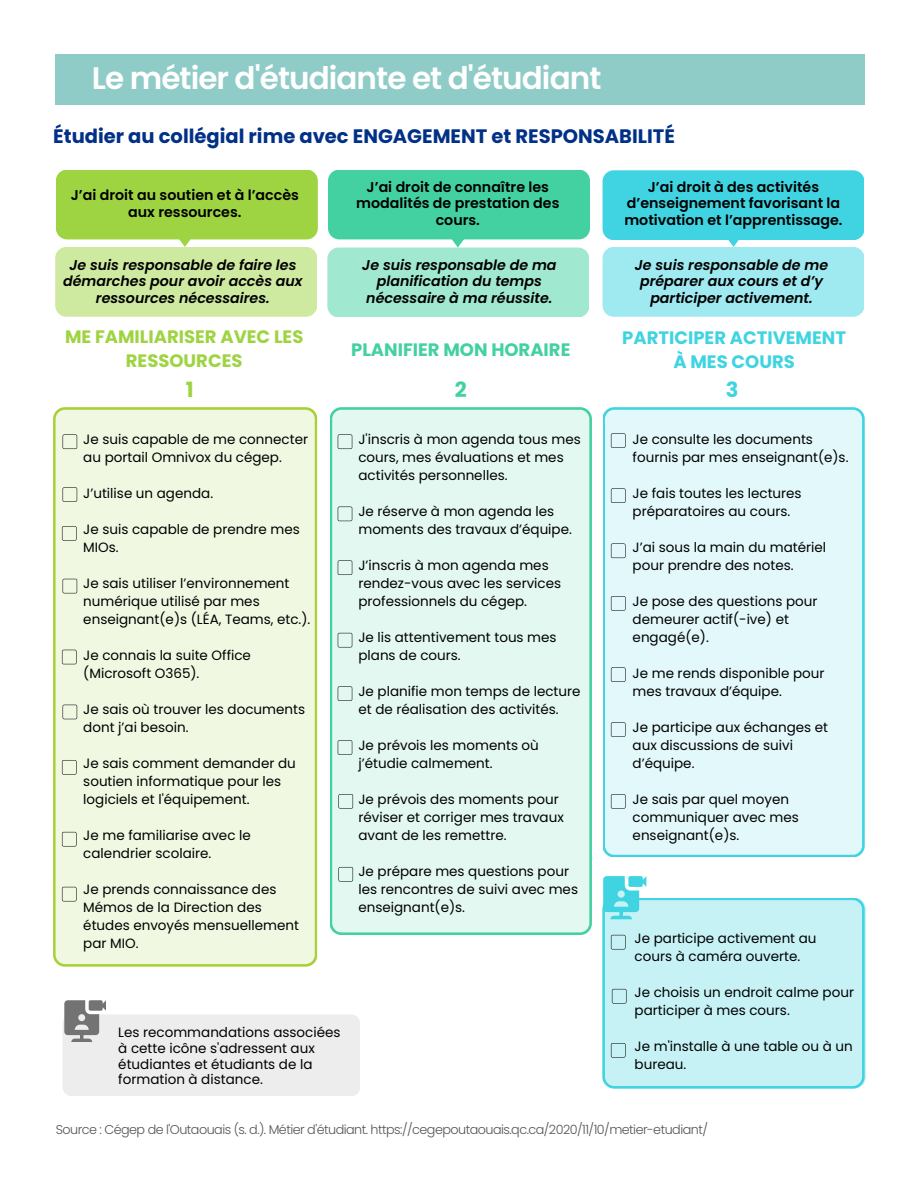
<style>
.page{position:relative;width:918px;height:1188px;background:#fff}
.page>*{position:absolute;margin:0;border:0;box-sizing:border-box;transform-origin:0 0}
.t1{font:600 31.05px "Poppins";letter-spacing:-.03em;color:#fff}
.t2{font:700 21px "Poppins";color:#9ed442}
.t3{font:700 21px "Poppins";color:#43d1a1}
.t4{font:700 21px "Poppins";color:#40d4e2}
.t5{font:700 19.5px "Poppins";color:#003087}
.t6{font:700 18px/24.8px "Poppins";color:#9ed442;text-align:center}
.t7{font:700 18px/24.8px "Poppins";color:#40d4e2;text-align:center}
.t8{font:700 18px "Poppins";color:#43d1a1}
.t9{font:italic 600 14.25px/16.8px "Poppins";color:#000;text-align:center}
.t10{font:600 14.25px/16.8px "Poppins";color:#000;text-align:center}
.t11{font:13.5px/18px "Poppins";color:#000}
.t12{font:300 12.75px "Poppins";letter-spacing:-.04em;color:#545454}
</style>
<div class="page">
<svg style="left:55px;top:170px;width:263px;height:147px;background:#bae079"></svg>
<div style="left:330px;top:407px;width:262px;height:528px;background:#e2f8f0"></div>
<div style="left:603px;top:407px;width:262px;height:450px;background:#e2f8fa"></div>
<svg style="left:338px;top:434px;width:14px;height:15px"></svg>
<svg style="left:338px;top:507px;width:14px;height:14px"></svg>
<svg style="left:338px;top:633px;width:14px;height:14px"></svg>
<svg style="left:338px;top:560px;width:14px;height:15px"></svg>
<svg style="left:338px;top:686px;width:14px;height:15px"></svg>
<svg style="left:338px;top:794px;width:15px;height:15px"></svg>
<svg style="left:338px;top:740px;width:14px;height:15px"></svg>
<svg style="left:338px;top:867px;width:15px;height:15px"></svg>
<svg style="left:603px;top:170px;width:261px;height:147px;background:#77e0ea"></svg>
<svg style="left:327px;top:170px;width:263px;height:147px;background:#7adebc"></svg>
<div style="left:603px;top:898px;width:262px;height:190px;background:#c6f2f6"></div>
<svg style="left:611px;top:488px;width:15px;height:15px"></svg>
<svg style="left:611px;top:433px;width:15px;height:15px"></svg>
<svg style="left:611px;top:543px;width:15px;height:15px"></svg>
<svg style="left:611px;top:667px;width:15px;height:15px"></svg>
<svg style="left:611px;top:596px;width:15px;height:15px"></svg>
<svg style="left:611px;top:722px;width:15px;height:15px"></svg>
<svg style="left:611px;top:794px;width:15px;height:15px"></svg>
<svg style="left:611px;top:1043px;width:15px;height:15px"></svg>
<svg style="left:612px;top:989px;width:15px;height:15px"></svg>
<svg style="left:611px;top:935px;width:15px;height:14px"></svg>
<div style="left:63px;top:1014px;width:297px;height:82px;background:#ededed;border-radius:9px"></div>
<svg style="left:64px;top:1000px;width:42px;height:42px"></svg>
<svg style="left:603px;top:876px;width:43px;height:43px;background:#6fdee9"></svg>
<svg style="left:617px;top:890px;width:10px;height:10px"></svg>
<div style="left:55px;top:54px;width:810px;height:50px;background:#8fccc7"></div>
<div style="left:53px;top:407px;width:264px;height:560px;background:#f0f8e2"></div>
<svg style="left:62px;top:760px;width:15px;height:15px"></svg>
<svg style="left:63px;top:434px;width:14px;height:15px"></svg>
<svg style="left:63px;top:487px;width:14px;height:15px"></svg>
<svg style="left:63px;top:579px;width:14px;height:14px"></svg>
<svg style="left:62px;top:526px;width:15px;height:15px"></svg>
<svg style="left:62px;top:650px;width:15px;height:14px"></svg>
<svg style="left:63px;top:705px;width:14px;height:14px"></svg>
<svg style="left:62px;top:832px;width:15px;height:14px"></svg>
<svg style="left:62px;top:887px;width:15px;height:14px"></svg>
<h5 class="t1" style="left:92px;top:57px;width:511px">Le métier d'étudiante et d'étudiant</h5>
<p class="t5" style="left:53px;top:123px;width:623px">Étudier au collégial rime avec ENGAGEMENT et RESPONSABILITÉ</p>
<h5 class="t10" style="left:71px;top:187px;width:230px">J’ai droit au soutien et à l’accès aux ressources.</h5>
<h5 class="t10" style="left:624px;top:178px;width:220px">J’ai droit à des activités d’enseignement favorisant la motivation et l’apprentissage.</h5>
<h5 class="t10" style="left:356px;top:178px;width:205px">J’ai droit de connaître les modalités de prestation des cours.</h5>
<h5 class="t9" style="left:63px;top:256px;width:241px">Je suis responsable de faire les démarches pour avoir accès aux ressources nécessaires.</h5>
<h5 class="t9" style="left:362px;top:256px;width:196px">Je suis responsable de ma planification du temps nécessaire à ma réussite.</h5>
<h5 class="t9" style="left:635px;top:256px;width:195px">Je suis responsable de me préparer aux cours et d’y participer activement.</h5>
<h5 class="t6" style="left:65px;top:324px;width:240px">ME FAMILIARISER AVEC LES<br>RESSOURCES</h5>
<h5 class="t8" style="left:351px;top:337px;width:221px">PLANIFIER MON HORAIRE</h5>
<h2 class="t7" style="left:622px;top:325px;width:225px">PARTICIPER ACTIVEMENT<br>À MES COURS</h2>
<p class="t2" style="left:186px;top:375px;width:9px">1</p>
<p class="t3" style="left:455px;top:375px;width:13px">2</p>
<p class="t4" style="left:726px;top:375px;width:14px">3</p>
<p class="t11" style="left:83px;top:430px;width:226px">Je suis capable de me connecter au portail Omnivox du cégep.</p>
<p class="t11" style="left:83px;top:484px;width:131px">J’utilise un agenda.</p>
<p class="t11" style="left:83px;top:520px;width:218px">Je suis capable de prendre mes<br>MIOs.</p>
<p class="t11" style="left:83px;top:574px;width:229px">Je sais utiliser l’environnement numérique utilisé par mes enseignant(e)s (LÉA, Teams, etc.).</p>
<h5 class="t11" style="left:83px;top:646px;width:169px">Je connais la suite Office (Microsoft O365).</h5>
<h5 class="t11" style="left:83px;top:700px;width:223px">Je sais où trouver les documents dont j’ai besoin.</h5>
<h5 class="t11" style="left:83px;top:754px;width:214px">Je sais comment demander du soutien informatique pour les logiciels et l'équipement.</h5>
<h5 class="t11" style="left:83px;top:826px;width:169px">Je me familiarise avec le calendrier scolaire.</h5>
<h5 class="t11" style="left:83px;top:880px;width:217px">Je prends connaissance des<br>Mémos de la Direction des études envoyés mensuellement par MIO.</h5>
<h1 class="t11" style="left:358px;top:430px;width:224px">J'inscris à mon agenda tous mes cours, mes évaluations et mes activités personnelles.</h1>
<h3 class="t11" style="left:358px;top:502px;width:215px">Je réserve à mon agenda les moments des travaux d’équipe.</h3>
<h4 class="t11" style="left:358px;top:556px;width:204px">J’inscris à mon agenda mes rendez-vous avec les services professionnels du cégep.</h4>
<h4 class="t11" style="left:358px;top:628px;width:200px">Je lis attentivement tous mes plans de cours.</h4>
<h4 class="t11" style="left:358px;top:682px;width:224px">Je planifie mon temps de lecture et de réalisation des activités.</h4>
<h4 class="t11" style="left:358px;top:736px;width:182px">Je prévois les moments où j’étudie calmement.</h4>
<h4 class="t11" style="left:358px;top:790px;width:207px">Je prévois des moments pour réviser et corriger mes travaux avant de les remettre.</h4>
<h4 class="t11" style="left:358px;top:862px;width:221px">Je prépare mes questions pour les rencontres de suivi avec mes enseignant(e)s.</h4>
<p class="t11" style="left:118px;top:1025px;width:224px;line-height:15.8px">Les recommandations associées à cette icône s'adressent aux étudiantes et étudiants de la formation à distance.</p>
<h2 class="t11" style="left:633px;top:430px;width:217px">Je consulte les documents fournis par mes enseignant(e)s.</h2>
<p class="t11" style="left:633px;top:484px;width:171px">Je fais toutes les lectures préparatoires au cours.</p>
<p class="t11" style="left:633px;top:538px;width:195px">J’ai sous la main du matériel pour prendre des notes.</p>
<p class="t11" style="left:633px;top:592px;width:186px">Je pose des questions pour demeurer actif(-ive) et engagé(e).</p>
<p class="t11" style="left:633px;top:664px;width:193px">Je me rends disponible pour mes travaux d’équipe.</p>
<p class="t11" style="left:633px;top:718px;width:197px">Je participe aux échanges et aux discussions de suivi d’équipe.</p>
<p class="t11" style="left:633px;top:790px;width:168px">Je sais par quel moyen communiquer avec mes enseignant(e)s.</p>
<p class="t11" style="left:635px;top:930px;width:183px">Je participe activement au cours à caméra ouverte.</p>
<p class="t11" style="left:635px;top:984px;width:221px">Je choisis un endroit calme pour participer à mes cours.</p>
<p class="t11" style="left:635px;top:1038px;width:220px">Je m'installe à une table ou à un bureau.</p>
<p class="t12" style="left:56px;top:1120px;width:654px">Source : Cégep de l'Outaouais (s. d.). Métier d'étudiant. https://cegepoutaouais.qc.ca/2020/11/10/metier-etudiant/</p>
</div>
